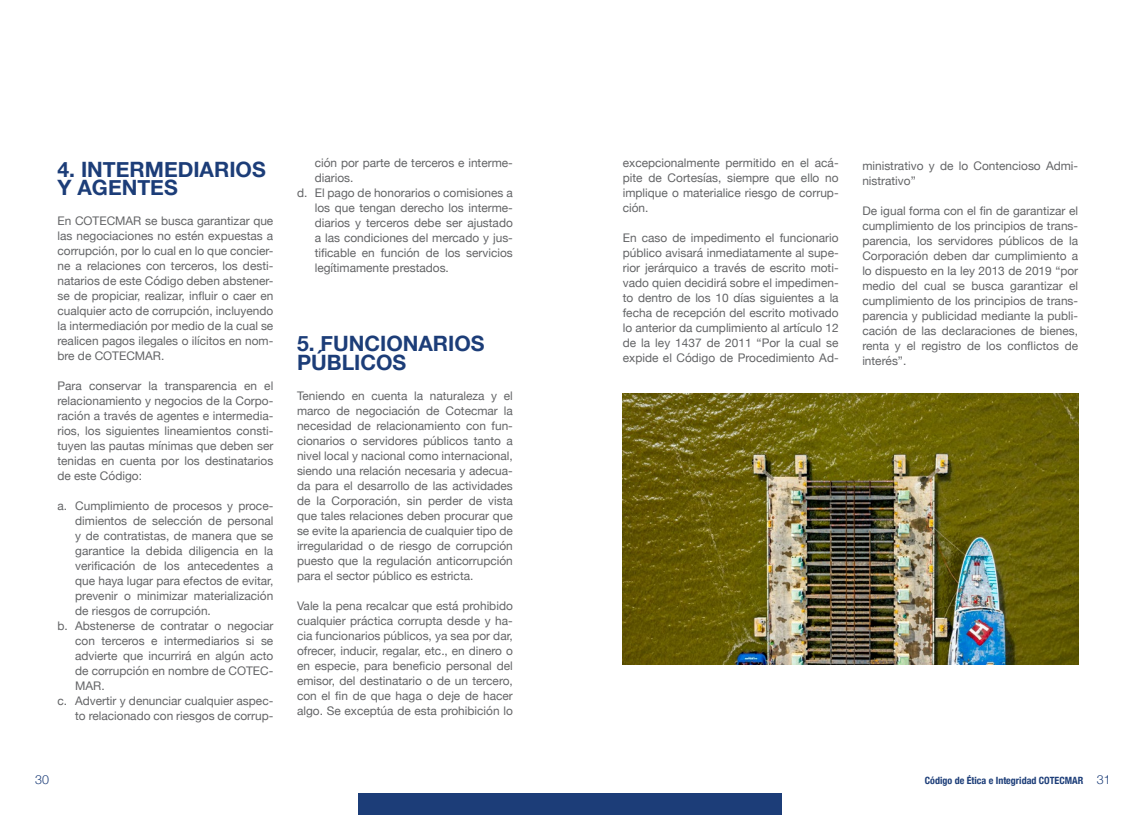
<style>
.page{position:relative;width:1134px;height:815px;background:#fff}
.page>*{position:absolute;margin:0;border:0;box-sizing:border-box;transform-origin:0 0}
.t1{font:700 21.12px/19px "Helvetica Neue";color:#1c3d78}
.t2{font:300 12.5px "Helvetica Neue";color:#1c3d78}
.t3{font:11.88px/15px "Helvetica Neue";color:#636466;text-align:justify}
.t4{font:700 condensed 10px "Helvetica Neue";color:#1c3d78}
.s1{font-weight:300;font-stretch:normal;font-size:12.5px}
</style>
<div class="page">
<div style="left:358px;top:794px;width:423px;height:21px;background:#1c3d78"></div>
<img style="left:623px;top:393px;width:455px;height:271px">
<h1 class="t1" style="left:58px;top:160px;width:210px">4. INTERMEDIARIOS<br>Y AGENTES</h1>
<p class="t3" style="left:58px;top:214px;width:217px">En COTECMAR se busca garantizar que las negociaciones no estén expuestas a corrupción, por lo cual en lo que concier&shy;ne a relaciones con terceros, los desti&shy;natarios de este Código deben abstener&shy;se de propiciar, realizar, influir o caer en cualquier acto de corrupción, incluyendo la intermediación por medio de la cual se realicen pagos ilegales o ilícitos en nom&shy;bre de COTECMAR.</p>
<p class="t3" style="left:58px;top:379px;width:217px">Para conservar la transparencia en el relacionamiento y negocios de la Corpo&shy;ración a través de agentes e intermedia&shy;rios, los siguientes lineamientos consti&shy;tuyen las pautas mínimas que deben ser tenidas en cuenta por los destinatarios de este Código:</p>
<p class="t3" style="left:58px;top:499px;width:217px">a. Cumplimiento de procesos y proce-</p>
<p class="t3" style="left:75px;top:514px;width:200px">dimientos de selección de personal</p>
<p class="t3" style="left:75px;top:529px;width:200px">y de contratistas, de manera que se</p>
<p class="t3" style="left:75px;top:544px;width:200px">garantice la debida diligencia en la</p>
<p class="t3" style="left:75px;top:559px;width:200px">verificación de los antecedentes a</p>
<p class="t3" style="left:75px;top:574px;width:200px">que haya lugar para efectos de evitar,</p>
<p class="t3" style="left:75px;top:589px;width:200px">prevenir o minimizar materialización</p>
<p class="t3" style="left:75px;top:604px;width:137px">de riesgos de corrupción.</p>
<p class="t3" style="left:58px;top:619px;width:217px">b. Abstenerse de contratar o negociar</p>
<p class="t3" style="left:75px;top:634px;width:200px">con terceros e intermediarios si se</p>
<p class="t3" style="left:75px;top:649px;width:200px">advierte que incurrirá en algún acto</p>
<p class="t3" style="left:75px;top:664px;width:200px">de corrupción en nombre de COTEC-</p>
<p class="t3" style="left:75px;top:679px;width:31px">MAR.</p>
<p class="t3" style="left:58px;top:694px;width:217px">c. Advertir y denunciar cualquier aspec-</p>
<p class="t3" style="left:75px;top:709px;width:200px">to relacionado con riesgos de corrup-</p>
<p class="t3" style="left:315px;top:156px;width:200px">ción por parte de terceros e interme-</p>
<p class="t3" style="left:315px;top:171px;width:40px">diarios.</p>
<p class="t3" style="left:297px;top:186px;width:217px">d. El pago de honorarios o comisiones a</p>
<p class="t3" style="left:315px;top:201px;width:200px">los que tengan derecho los interme-</p>
<p class="t3" style="left:315px;top:216px;width:200px">diarios y terceros debe ser ajustado</p>
<p class="t3" style="left:315px;top:231px;width:200px">a las condiciones del mercado y jus-</p>
<p class="t3" style="left:315px;top:246px;width:200px">tificable en función de los servicios</p>
<p class="t3" style="left:315px;top:261px;width:136px">legítimamente prestados.</p>
<h1 class="t1" style="left:297px;top:335px;width:189px">5. FUNCIONARIOS<br>PÚBLICOS</h1>
<p class="t3" style="left:297px;top:389px;width:217px">Teniendo en cuenta la naturaleza y el marco de negociación de Cotecmar la necesidad de relacionamiento con fun&shy;cionarios o servidores públicos tanto a nivel local y nacional como internacional, siendo una relación necesaria y adecua&shy;da para el desarrollo de las actividades de la Corporación, sin perder de vista que tales relaciones deben procurar que se evite la apariencia de cualquier tipo de irregularidad o de riesgo de corrupción puesto que la regulación anticorrupción para el sector público es estricta.</p>
<p class="t3" style="left:297px;top:599px;width:217px">Vale la pena recalcar que está prohibido cualquier práctica corrupta desde y ha&shy;cia funcionarios públicos, ya sea por dar, ofrecer, inducir, regalar, etc., en dinero o en especie, para beneficio personal del emisor, del destinatario o de un tercero, con el fin de que haga o deje de hacer algo. Se exceptúa de esta prohibición lo</p>
<p class="t3" style="left:623px;top:156px;width:217px">excepcionalmente permitido en el acá&shy;pite de Cortesías, siempre que ello no implique o materialice riesgo de corrup&shy;ción.</p>
<p class="t3" style="left:623px;top:231px;width:217px">En caso de impedimento el funcionario público avisará inmediatamente al supe&shy;rior jerárquico a través de escrito moti&shy;vado quien decidirá sobre el impedimen&shy;to dentro de los 10 días siguientes a la fecha de recepción del escrito motivado lo anterior da cumplimiento al artículo 12 de la ley 1437 de 2011 “Por la cual se expide el Código de Procedimiento Ad-</p>
<p class="t3" style="left:862px;top:159px;width:217px">ministrativo y de lo Contencioso Admi&shy;nistrativo”</p>
<p class="t3" style="left:862px;top:204px;width:217px">De igual forma con el fin de garantizar el cumplimiento de los principios de trans&shy;parencia, los servidores públicos de la Corporación deben dar cumplimiento a lo dispuesto en la ley 2013 de 2019 “por medio del cual se busca garantizar el cumplimiento de los principios de trans&shy;parencia y publicidad mediante la publi&shy;cación de las declaraciones de bienes, renta y el registro de los conflictos de interés”.</p>
<p class="t2" style="left:35px;top:769px;width:15px">30</p>
<p class="t4" style="left:925px;top:772px;width:187px">Código de Ética e Integridad COTECMAR <span class="s1">31</span></p>
</div>
